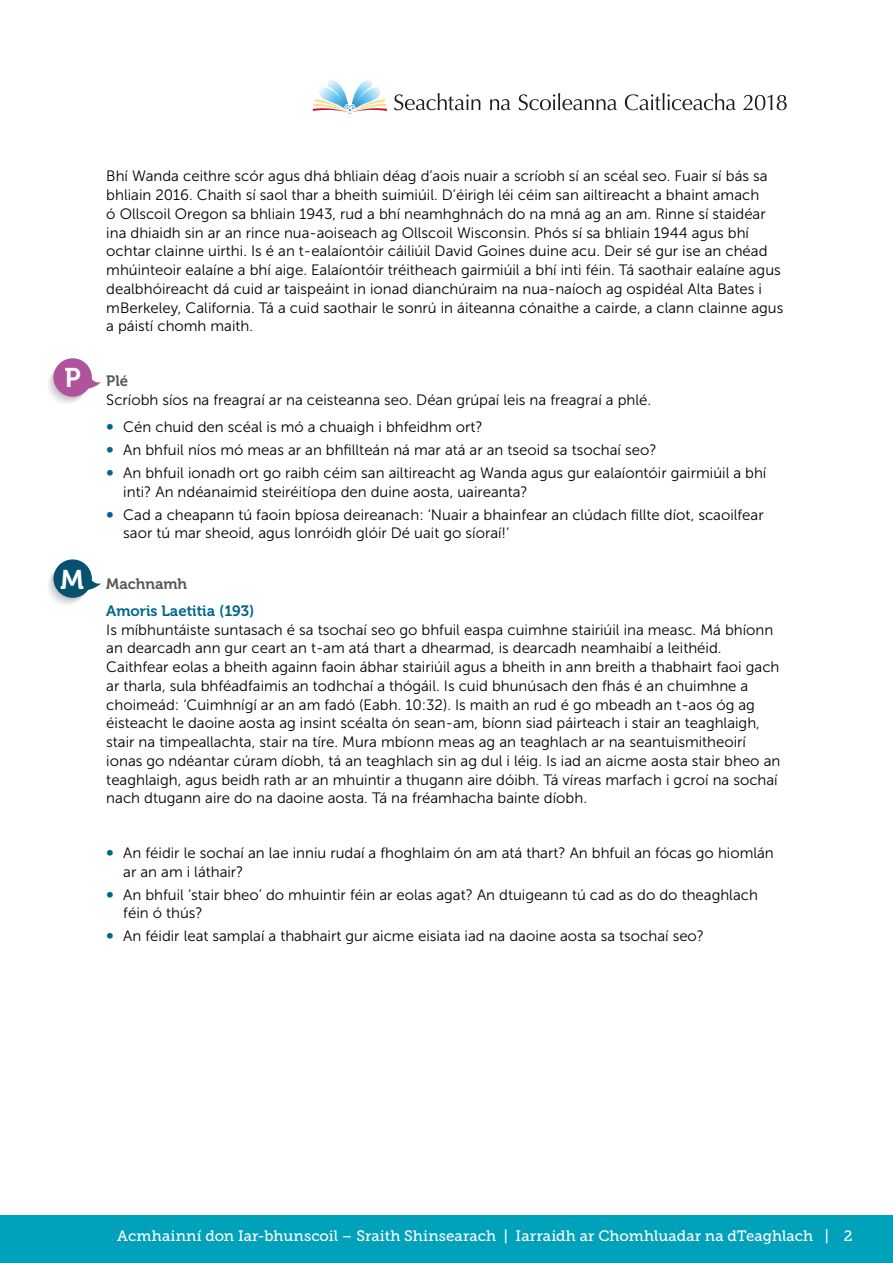
<style>
.page{position:relative;width:893px;height:1263px;background:#fff}
.page>*{position:absolute;margin:0;border:0;box-sizing:border-box;transform-origin:0 0}
.t1{font:27px "Museo 700";color:#fff}
.t2{font:15px/18.8px "Museo Sans 300";color:#000}
.t3{font:15px "Museo Slab 500";letter-spacing:.005em;color:#fff}
.t4{font:15px "Museo 700";color:#00658f}
.t5{font:15px "Museo 700";color:#575756}
.s1{font-family:"Museo 700";color:#00658f}
</style>
<div class="page">
<div style="left:0;top:1215px;width:893px;height:48px;background:#00a1ba"></div>
<svg style="left:394px;top:93px;width:86px;height:17px"></svg>
<svg style="left:490px;top:99px;width:20px;height:11px"></svg>
<svg style="left:519px;top:93px;width:98px;height:17px"></svg>
<svg style="left:625px;top:93px;width:111px;height:17px"></svg>
<svg style="left:743px;top:95px;width:44px;height:15px"></svg>
<svg style="left:313px;top:80px;width:74px;height:34px"></svg>
<svg style="left:48px;top:559px;width:53px;height:46px"></svg>
<svg style="left:48px;top:358px;width:53px;height:46px"></svg>
<h1 class="t1" style="left:64px;top:363px;width:18px">P</h1>
<h1 class="t1" style="left:60px;top:564px;width:25px">M</h1>
<p class="t2" style="left:106px;top:167px;width:679px">Bhí Wanda ceithre scór agus dhá bhliain déag d’aois nuair a scríobh sí an scéal seo. Fuair sí bás sa bhliain 2016. Chaith sí saol thar a bheith suimiúil. D’éirigh léi céim san ailtireacht a bhaint amach<br>ó Ollscoil Oregon sa bhliain 1943, rud a bhí neamhghnách do na mná ag an am. Rinne sí staidéar ina dhiaidh sin ar an rince nua-aoiseach ag Ollscoil Wisconsin. Phós sí sa bhliain 1944 agus bhí ochtar clainne uirthi. Is é an t-ealaíontóir cáiliúil David Goines duine acu. Deir sé gur ise an chéad mhúinteoir ealaíne a bhí aige. Ealaíontóir tréitheach gairmiúil a bhí inti féin. Tá saothair ealaíne agus dealbhóireacht dá cuid ar taispeáint in ionad dianchúraim na nua-naíoch ag ospidéal Alta Bates i mBerkeley, California. Tá a cuid saothair le sonrú in áiteanna cónaithe a cairde, a clann clainne agus a páistí chomh maith.</p>
<p class="t5" style="left:106px;top:372px;width:23px">Plé</p>
<p class="t2" style="left:106px;top:386px;width:546px;line-height:27.3px">Scríobh síos na freagraí ar na ceisteanna seo. Déan grúpaí leis na freagraí a phlé. <span class="s1">∞</span> Cén chuid den scéal is mó a chuaigh i bhfeidhm ort?</p>
<p class="t2" style="left:106px;top:438px;width:662px;line-height:23px"><span class="s1">∞</span> An bhfuil níos mó meas ar an bhfillteán ná mar atá ar an tseoid sa tsochaí seo?<br><span class="s1">∞</span> An bhfuil ionadh ort go raibh céim san ailtireacht ag Wanda agus gur ealaíontóir gairmiúil a bhí</p>
<p class="t2" style="left:106px;top:480px;width:659px;line-height:23px;text-indent:17px">inti? An ndéanaimid steiréitíopa den duine aosta, uaireanta?<br><span class="s1">∞</span> Cad a cheapann tú faoin bpíosa deireanach: ‘Nuair a bhainfear an clúdach fillte díot, scaoilfear</p>
<p class="t2" style="left:123px;top:524px;width:388px">saor tú mar sheoid, agus lonróidh glóir Dé uait go síoraí!‘</p>
<p class="t5" style="left:106px;top:575px;width:82px">Machnamh</p>
<p class="t4" style="left:106px;top:602px;width:150px">Amoris Laetitia (193)</p>
<p class="t2" style="left:106px;top:620px;width:676px">Is míbhuntáiste suntasach é sa tsochaí seo go bhfuil easpa cuimhne stairiúil ina measc. Má bhíonn an dearcadh ann gur ceart an t-am atá thart a dhearmad, is dearcadh neamhaibí a leithéid.<br>Caithfear eolas a bheith againn faoin ábhar stairiúil agus a bheith in ann breith a thabhairt faoi gach ar tharla, sula bhféadfaimis an todhchaí a thógáil. Is cuid bhunúsach den fhás é an chuimhne a choimeád: ‘Cuimhnígí ar an am fadó (Eabh. 10:32). Is maith an rud é go mbeadh an t-aos óg ag éisteacht le daoine aosta ag insint scéalta ón sean-am, bíonn siad páirteach i stair an teaghlaigh, stair na timpeallachta, stair na tíre. Mura mbíonn meas ag an teaghlach ar na seantuismitheoirí ionas go ndéantar cúram díobh, tá an teaghlach sin ag dul i léig. Is iad an aicme aosta stair bheo an teaghlaigh, agus beidh rath ar an mhuintir a thugann aire dóibh. Tá víreas marfach i gcroí na sochaí nach dtugann aire do na daoine aosta. Tá na fréamhacha bainte díobh.</p>
<p class="t2" style="left:123px;top:843px;width:652px;text-indent:-17px"><span class="s1">∞</span> An féidir le sochaí an lae inniu rudaí a fhoghlaim ón am atá thart? An bhfuil an fócas go hiomlán ar an am i láthair?</p>
<p class="t2" style="left:123px;top:885px;width:636px;text-indent:-17px"><span class="s1">∞</span> An bhfuil ‘stair bheo’ do mhuintir féin ar eolas agat? An dtuigeann tú cad as do do theaghlach féin ó thús?</p>
<p class="t2" style="left:106px;top:927px;width:599px"><span class="s1">∞</span> An féidir leat samplaí a thabhairt gur aicme eisiata iad na daoine aosta sa tsochaí seo?</p>
<p class="t3" style="left:117px;top:1227px;width:737px">Acmhainní don Iar-bhunscoil – Sraith Shinsearach | Iarraidh ar Chomhluadar na dTeaghlach | 2</p>
</div>
